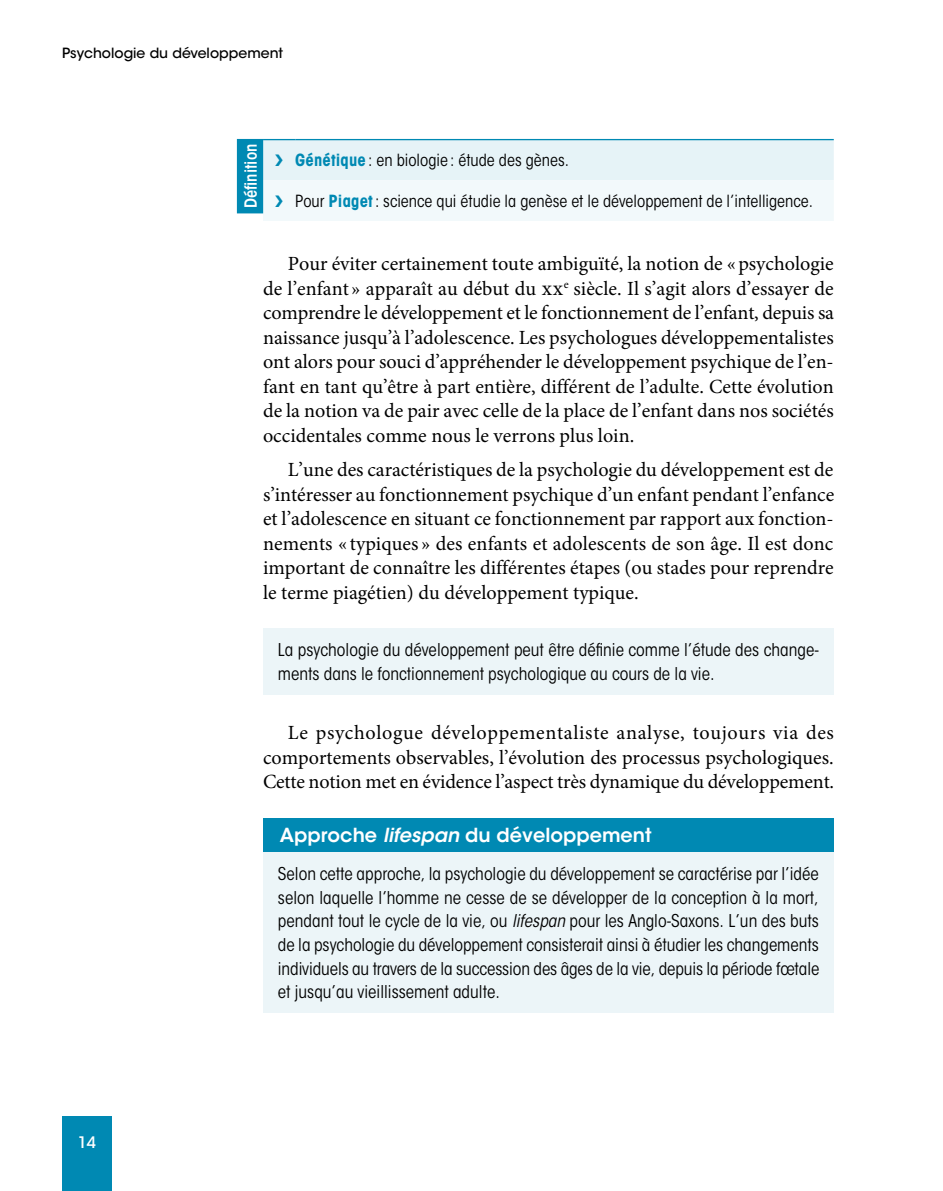
<style>
.page{position:relative;width:943px;height:1191px;background:#fff}
.page>*{position:absolute;margin:0;border:0;box-sizing:border-box;transform-origin:0 0}
.t1{font:20.12px/24.5px "Minion Pro";color:#000;text-align:justify}
.t2{font:600 19.25px "ITC Avant Garde Std";color:#fff}
.t3{font:condensed 17.5px/23.6px "ITC Avant Garde Std";color:#000}
.t4{font:condensed 16.62px "ITC Avant Garde Std";color:#000}
.t5{font:600 condensed 16.62px "ITC Avant Garde Std";color:#fff}
.t6{font:500 15.75px "ITC Avant Garde Std";color:#fff}
.t7{font:500 14px "ITC Avant Garde Std";color:#000}
.s1{color:#0089b3}
.s2{font-weight:700;color:#0089b3}
.s3{font-style:italic}
</style>
<div class="page">
<div style="left:62px;top:1116px;width:50px;height:75px;background:#0089b3"></div>
<svg style="left:263px;top:140px;width:570px;height:81px"></svg>
<hr style="left:295px;top:139px;width:538px;height:1px;background:#0089b3">
<hr style="left:263px;top:139px;width:32px;height:1px;background:#0089b3">
<div style="left:263px;top:628px;width:570px;height:67px;background:#ecf5f8"></div>
<div style="left:263px;top:818px;width:570px;height:34px;background:#0089b3"></div>
<div style="left:263px;top:852px;width:570px;height:161px;background:#ecf5f8"></div>
<div style="left:237px;top:139px;width:26px;height:74px;background:#0089b3"></div>
<p class="t7" style="left:62px;top:44px;width:222px">Psychologie du développement</p>
<p class="t5" style="left:240px;top:208px;width:66px;rotate:-90deg">Définition</p>
<p class="t4" style="left:275px;top:150px;width:295px"><span class="s1">❯</span> <span class="s2">Génétique</span> : en biologie : étude des gènes.</p>
<p class="t4" style="left:275px;top:191px;width:539px"><span class="s1">❯</span> Pour <span class="s2">Piaget</span>: science qui étudie la genèse et le développement de l’intelligence.</p>
<p class="t1" style="left:263px;top:252px;width:572px;text-indent:25px">Pour éviter certainement toute ambiguïté, la notion de «psychologie de l’enfant » apparaît au début du xx<sup>e</sup> siècle. Il s’agit alors d’essayer de comprendre le développement et le fonctionnement de l’enfant, depuis sa naissance jusqu’à l’adolescence. Les psychologues développementalistes ont alors pour souci d’appréhender le développement psychique de l’en&shy;fant en tant qu’être à part entière, différent de l’adulte. Cette évolution de la notion va de pair avec celle de la place de l’enfant dans nos sociétés occidentales comme nous le verrons plus loin.</p>
<p class="t1" style="left:263px;top:457px;width:572px;text-indent:25px">L’une des caractéristiques de la psychologie du développement est de s’intéresser au fonctionnement psychique d’un enfant pendant l’enfance et l’adolescence en situant ce fonctionnement par rapport aux fonction&shy;nements « typiques » des enfants et adolescents de son âge. Il est donc important de connaître les différentes étapes (ou stades pour reprendre le terme piagétien) du développement typique.</p>
<p class="t3" style="left:278px;top:638px;width:542px">La psychologie du développement peut être définie comme l’étude des change&shy;ments dans le fonctionnement psychologique au cours de la vie.</p>
<p class="t6" style="left:78px;top:1132px;width:20px">14</p>
<p class="t1" style="left:263px;top:720px;width:572px;text-indent:25px">Le psychologue développementaliste analyse, toujours via des comportements observables, l’évolution des processus psychologiques.<br>Cette notion met en évidence l’aspect très dynamique du développement.</p>
<p class="t2" style="left:280px;top:823px;width:373px">Approche <span class="s3">lifespan</span> du développement</p>
<p class="t3" style="left:278px;top:862px;width:543px;text-align:justify">Selon cette approche, la psychologie du développement se caractérise par l’idée selon laquelle l’homme ne cesse de se développer de la conception à la mort, pendant tout le cycle de la vie, ou <span class="s3">lifespan</span> pour les Anglo-Saxons. L’un des buts de la psychologie du développement consisterait ainsi à étudier les changements individuels au travers de la succession des âges de la vie, depuis la période fœtale et jusqu’au vieillissement adulte.</p>
</div>
